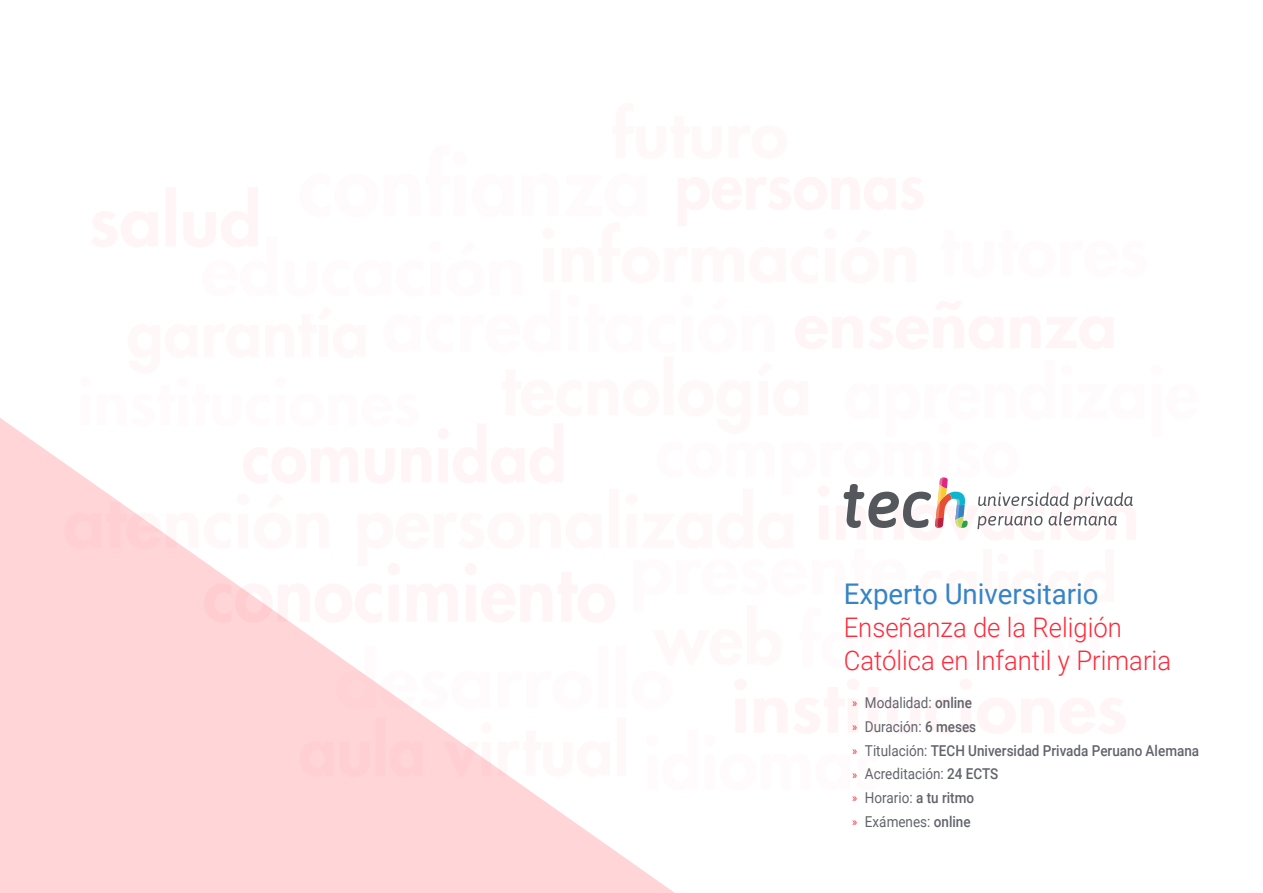
<style>
.page{position:relative;width:1263px;height:893px;background:#fff}
.page>*{position:absolute;margin:0;border:0;box-sizing:border-box;transform-origin:0 0}
.t1{font:28.5px "Roboto";color:#3585c6}
.t2{font:300 27px/33px "Roboto";color:#ff293a;scale:.95 1}
.t3{font:500 15px/23.7px "Roboto";color:#61646a;scale:.9 1}
.s1{font-weight:400;font-size:12px;color:#ff293a}
.s2{font-weight:400}
</style>
<div class="page">
<svg style="left:0;top:418px;width:675px;height:475px;background:#ffd9db"></svg>
<svg style="left:64px;top:418px;width:1069px;height:372px"></svg>
<h1 class="t1" style="left:844px;top:574px;width:256px">Experto Universitario</h1>
<h2 class="t2" style="left:844px;top:610px;width:346px">Enseñanza de la Religión<br>Católica en Infantil y Primaria</h2>
<p class="t3" style="left:852px;top:690px;width:387px"><span class="s1">»</span> <span class="s2">Modalidad:</span> online<br><span class="s1">»</span> <span class="s2">Duración:</span> 6 meses<br><span class="s1">»</span> <span class="s2">Titulación:</span> TECH Universidad Privada Peruano Alemana <span class="s1">»</span> <span class="s2">Acreditación:</span> 24 ECTS<br><span class="s1">»</span> <span class="s2">Horario:</span> a tu ritmo<br><span class="s1">»</span> <span class="s2">Exámenes:</span> online</p>
</div>
